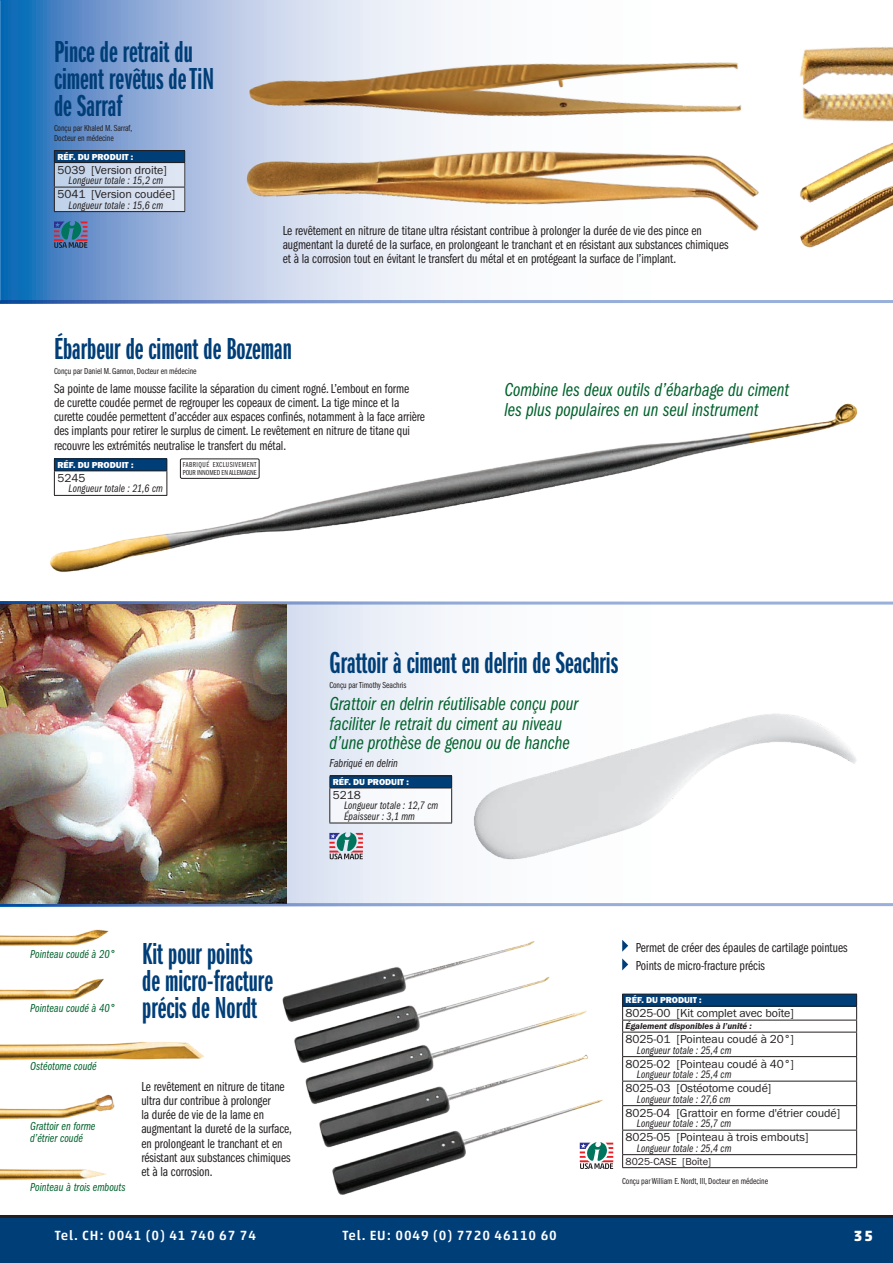
<style>
.page{position:relative;width:893px;height:1263px;background:#fff}
.page>*{position:absolute;margin:0;border:0;box-sizing:border-box;transform-origin:0 0}
.t1{font:31.5px/27px "ITC Franklin Gothic Std Dm X Cp";color:#003e78}
.t2{font:19.5px/19.5px "ITC Franklin Gothic Std Bk Cp It";color:#00622c}
.t3{font:700 15px "Akko Std";color:#fff}
.t4{font:13.5px/14.2px "ITC Franklin Gothic Std Bk Cp";letter-spacing:-.005em;color:#231f20}
.t5{font:500 13.5px "Akko Std";letter-spacing:.065em;color:#fff}
.t6{font:12px "Franklin Gothic URW Boo";letter-spacing:-.005em;color:#231f20}
.t7{font:12px/12px "ITC Franklin Gothic Std Bk Cp It";color:#00622c}
.t8{font:12px "ITC Franklin Gothic Std Bk Cp It";color:#231f20}
.t9{font:11.25px/10.5px "ITC Franklin Gothic Std Bk Cp It";letter-spacing:.01em;color:#231f20}
.t10{font:10.5px "Franklin Gothic URW Boo";color:#231f20}
.t11{font:9px/9.9px "ITC Franklin Gothic Std Bk Cp";letter-spacing:-.005em;color:#231f20}
.t12{font:9px "Franklin Gothic URW Hea";letter-spacing:-.005em;color:#fff}
.t13{font:9px "Franklin Gothic URW Dem Ita";letter-spacing:-.005em;color:#231f20}
.t14{font:7.5px/7.5px "ITC Franklin Gothic Std Bk Cp";letter-spacing:.065em;color:#231f20}
</style>
<div class="page">
<svg style="left:286px;top:605px;width:167px;height:298px"></svg>
<svg style="left:0;top:0;width:452px;height:300px;background:#7fa6d4"></svg>
<hr style="left:0;top:300px;width:893px;height:3px;background:#99b0da">
<hr style="left:0;top:602px;width:893px;height:3px;background:#99b0da">
<hr style="left:0;top:903px;width:893px;height:3px;background:#99b0da">
<img style="left:50px;top:403px;width:808px;height:169px">
<img style="left:0;top:604px;width:286px;height:299px">
<img style="left:473px;top:713px;width:384px;height:147px">
<img style="left:241px;top:187px;width:518px;height:84px">
<img style="left:240px;top:14px;width:513px;height:173px">
<img style="left:747px;top:14px;width:146px;height:53px">
<img style="left:736px;top:67px;width:157px;height:95px">
<img style="left:794px;top:117px;width:99px;height:30px">
<img style="left:794px;top:147px;width:99px;height:101px">
<div style="left:54px;top:458px;width:113px;height:38px;background:#fff"></div>
<div style="left:54px;top:459px;width:113px;height:12px;background:#003e78"></div>
<hr style="left:54px;top:495px;width:113px;height:1px;background:#231f20">
<hr style="left:54px;top:458px;width:113px;height:1px;background:#231f20">
<svg style="left:54px;top:459px;width:1px;height:36px"></svg>
<svg style="left:166px;top:459px;width:1px;height:36px"></svg>
<hr style="left:54px;top:470px;width:113px;height:1px;background:#231f20">
<div style="left:180px;top:458px;width:80px;height:21px;border:1px solid #231f20;border-radius:2px"></div>
<div style="left:329px;top:776px;width:123px;height:47px;background:#f8f9fc"></div>
<div style="left:330px;top:776px;width:122px;height:12px;background:#003e78"></div>
<hr style="left:329px;top:788px;width:1px;height:35px;background:#231f20">
<hr style="left:451px;top:788px;width:1px;height:35px;background:#231f20">
<hr style="left:329px;top:823px;width:123px;height:1px;background:#231f20">
<hr style="left:329px;top:776px;width:123px;height:1px;background:#231f20">
<svg style="left:329px;top:776px;width:1px;height:12px"></svg>
<svg style="left:451px;top:776px;width:1px;height:12px"></svg>
<hr style="left:329px;top:788px;width:123px;height:1px;background:#231f20">
<svg style="left:329px;top:832px;width:34px;height:27px"></svg>
<svg style="left:55px;top:163px;width:129px;height:48px;background:#cedaec"></svg>
<div style="left:54px;top:151px;width:131px;height:12px;background:#003e78"></div>
<hr style="left:54px;top:187px;width:131px;height:1px;background:#231f20">
<hr style="left:54px;top:211px;width:131px;height:1px;background:#231f20">
<hr style="left:54px;top:150px;width:131px;height:1px;background:#231f20">
<svg style="left:54px;top:151px;width:1px;height:60px"></svg>
<svg style="left:184px;top:151px;width:1px;height:60px"></svg>
<hr style="left:54px;top:162px;width:131px;height:1px;background:#231f20">
<svg style="left:54px;top:221px;width:33px;height:27px"></svg>
<img style="left:0;top:929px;width:204px;height:252px">
<img style="left:282px;top:941px;width:321px;height:254px">
<svg style="left:622px;top:940px;width:6px;height:12px"></svg>
<svg style="left:622px;top:958px;width:6px;height:12px"></svg>
<div style="left:623px;top:994px;width:234px;height:12px;background:#003e78"></div>
<hr style="left:622px;top:1056px;width:235px;height:1px;background:#231f20">
<hr style="left:622px;top:1081px;width:235px;height:1px;background:#231f20">
<hr style="left:622px;top:1105px;width:235px;height:1px;background:#231f20">
<hr style="left:622px;top:1130px;width:235px;height:1px;background:#231f20">
<hr style="left:622px;top:1154px;width:235px;height:1px;background:#231f20">
<hr style="left:622px;top:1167px;width:235px;height:1px;background:#231f20">
<hr style="left:622px;top:1020px;width:235px;height:1px;background:#231f20">
<hr style="left:622px;top:1032px;width:235px;height:1px;background:#231f20">
<hr style="left:622px;top:994px;width:235px;height:1px;background:#231f20">
<svg style="left:622px;top:994px;width:1px;height:173px"></svg>
<svg style="left:856px;top:994px;width:1px;height:173px"></svg>
<hr style="left:622px;top:1006px;width:235px;height:1px;background:#231f20">
<svg style="left:580px;top:1142px;width:33px;height:27px"></svg>
<hr style="left:0;top:1215px;width:893px;height:3px;background:#231f20">
<div style="left:0;top:1218px;width:893px;height:45px;background:#003e78"></div>
<h1 class="t1" style="left:54px;top:39px;width:162px">Pince de retrait du ciment revêtus de TiN de Sarraf</h1>
<p class="t11" style="left:54px;top:124px;width:80px">Conçu par Khaled M. Sarraf,<br>Docteur en médecine</p>
<p class="t12" style="left:57px;top:151px;width:78px">RÉF. DU PRODUIT :</p>
<p class="t6" style="left:57px;top:162px;width:111px">5039 [Version droite]</p>
<p class="t9" style="left:69px;top:175px;width:96px">Longueur totale : 15,2 cm</p>
<p class="t6" style="left:57px;top:187px;width:119px">5041 [Version coudée]</p>
<p class="t9" style="left:69px;top:200px;width:96px">Longueur totale : 15,6 cm</p>
<p class="t4" style="left:283px;top:223px;width:447px">Le revêtement en nitrure de titane ultra résistant contribue à prolonger la durée de vie des pince en augmentant la dureté de la surface, en prolongeant le tranchant et en résistant aux substances chimiques et à la corrosion tout en évitant le transfert du métal et en protégeant la surface de l’implant.</p>
<h1 class="t1" style="left:54px;top:336px;width:239px">Ébarbeur de ciment de Bozeman</h1>
<p class="t11" style="left:54px;top:366px;width:144px">Conçu par Daniel M. Gannon, Docteur en médecine</p>
<p class="t4" style="left:54px;top:381px;width:373px">Sa pointe de lame mousse facilite la séparation du ciment rogné. L’embout en forme<br>de curette coudée permet de regrouper les copeaux de ciment. La tige mince et la curette coudée permettent d’accéder aux espaces confinés, notamment à la face arrière des implants pour retirer le surplus de ciment. Le revêtement en nitrure de titane qui recouvre les extrémités neutralise le transfert du métal.</p>
<p class="t12" style="left:57px;top:459px;width:78px">RÉF. DU PRODUIT :</p>
<p class="t6" style="left:57px;top:470px;width:29px">5245</p>
<p class="t9" style="left:69px;top:484px;width:96px">Longueur totale : 21,6 cm</p>
<p class="t14" style="left:183px;top:461px;width:75px">FABRIQUÉ EXCLUSIVEMENT<br>POUR INNOMED EN ALLEMAGNE</p>
<h2 class="t2" style="left:505px;top:380px;width:286px">Combine les deux outils d’ébarbage du ciment les plus populaires en un seul instrument</h2>
<h1 class="t1" style="left:329px;top:649px;width:290px">Grattoir à ciment en delrin de Seachris</h1>
<p class="t11" style="left:329px;top:680px;width:79px">Conçu par Timothy Seachris</p>
<h2 class="t2" style="left:329px;top:694px;width:251px">Grattoir en delrin réutilisable conçu pour faciliter le retrait du ciment au niveau d’une prothèse de genou ou de hanche</h2>
<p class="t8" style="left:329px;top:756px;width:70px">Fabriqué en delrin</p>
<p class="t12" style="left:333px;top:776px;width:78px">RÉF. DU PRODUIT :</p>
<p class="t6" style="left:333px;top:787px;width:29px">5218</p>
<p class="t9" style="left:344px;top:801px;width:96px">Longueur totale : 12,7 cm<br>Épaisseur : 3,1 mm</p>
<p class="t7" style="left:30px;top:948px;width:86px">Pointeau coudé à 20°</p>
<p class="t7" style="left:30px;top:1002px;width:86px">Pointeau coudé à 40°</p>
<p class="t7" style="left:30px;top:1060px;width:68px">Ostéotome coudé</p>
<p class="t7" style="left:30px;top:1120px;width:67px">Grattoir en forme d’étrier coudé</p>
<p class="t7" style="left:30px;top:1181px;width:97px">Pointeau à trois embouts</p>
<h1 class="t1" style="left:142px;top:940px;width:132px">Kit pour points de micro-fracture précis de Nordt</h1>
<p class="t4" style="left:636px;top:938px;width:213px;line-height:18.8px">Permet de créer des épaules de cartilage pointues<br>Points de micro-fracture précis</p>
<p class="t12" style="left:626px;top:994px;width:78px">RÉF. DU PRODUIT :</p>
<p class="t6" style="left:626px;top:1006px;width:170px">8025-00 [Kit complet avec boîte]</p>
<p class="t13" style="left:626px;top:1020px;width:128px">Également disponibles à l’unité :</p>
<p class="t6" style="left:626px;top:1032px;width:170px">8025-01 [Pointeau coudé à 20°]</p>
<p class="t9" style="left:637px;top:1045px;width:96px">Longueur totale : 25,4 cm</p>
<p class="t6" style="left:626px;top:1056px;width:170px">8025-02 [Pointeau coudé à 40°]</p>
<p class="t9" style="left:637px;top:1069px;width:96px">Longueur totale : 25,4 cm</p>
<p class="t6" style="left:626px;top:1081px;width:147px">8025-03 [Ostéotome coudé]</p>
<p class="t9" style="left:637px;top:1094px;width:95px">Longueur totale : 27,6 cm</p>
<p class="t6" style="left:626px;top:1105px;width:216px">8025-04 [Grattoir en forme d'étrier coudé]</p>
<p class="t9" style="left:637px;top:1118px;width:96px">Longueur totale : 25,7 cm</p>
<p class="t6" style="left:626px;top:1130px;width:184px">8025-05 [Pointeau à trois embouts]</p>
<p class="t9" style="left:637px;top:1143px;width:96px">Longueur totale : 25,4 cm</p>
<p class="t10" style="left:626px;top:1154px;width:87px">8025-CASE [Boîte]</p>
<p class="t4" style="left:141px;top:1079px;width:152px">Le revêtement en nitrure de titane ultra dur contribue à prolonger<br>la durée de vie de la lame en augmentant la dureté de la surface, en prolongeant le tranchant et en résistant aux substances chimiques et à la corrosion.</p>
<p class="t11" style="left:622px;top:1176px;width:147px">Conçu par William E. Nordt, III, Docteur en médecine</p>
<p class="t5" style="left:55px;top:1227px;width:203px">Tel. CH: 0041 (0) 41 740 67 74</p>
<p class="t5" style="left:342px;top:1227px;width:216px">Tel. EU: 0049 (0) 7720 46110 60</p>
<p class="t3" style="left:854px;top:1227px;width:21px">35</p>
</div>
